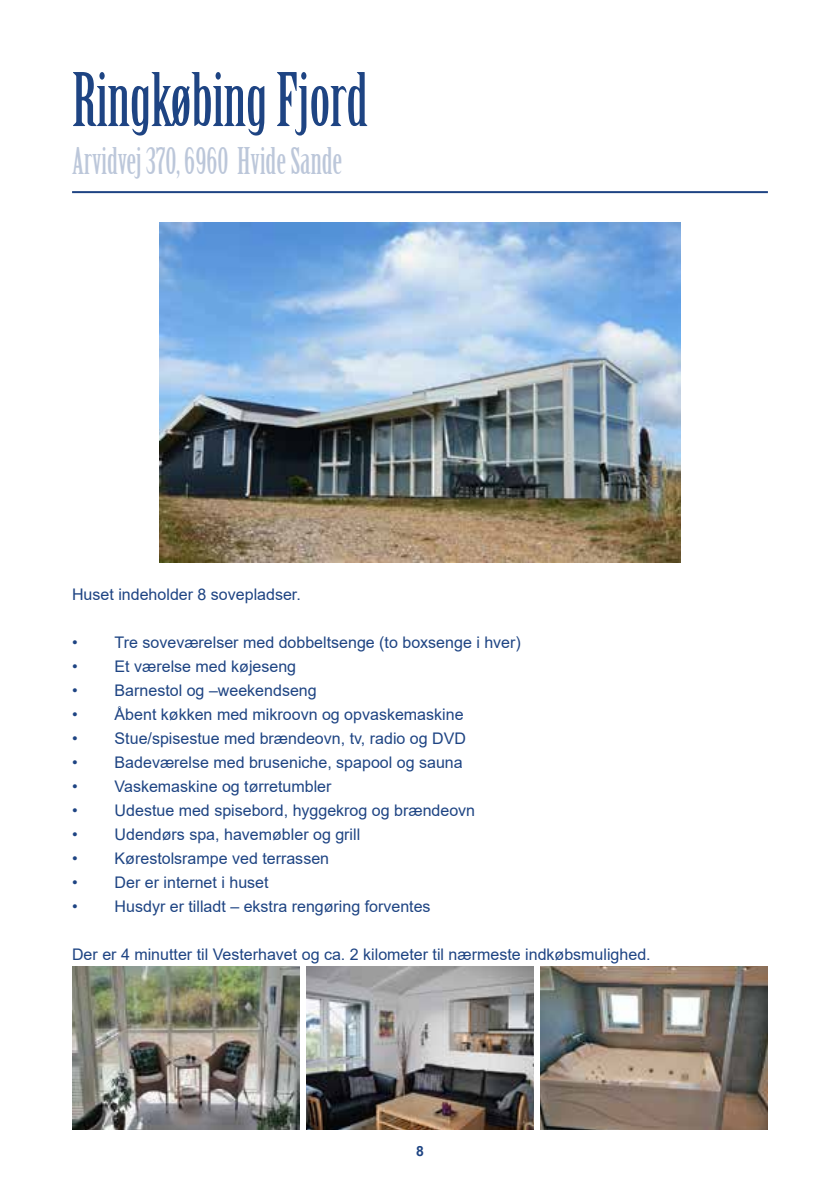
<style>
.page{position:relative;width:840px;height:1191px;background:#fff}
.page>*{position:absolute;margin:0;border:0;box-sizing:border-box;transform-origin:0 0}
.t1{font:72px "Birch Std";color:#1e4483}
.t2{font:36px "Birch Std";color:#bcc7da}
.t3{font:16px "Arial";color:#1e4483}
.t4{font:700 14px "Arial";color:#1e4483}
</style>
<div class="page">
<hr style="left:72px;top:191px;width:695px;height:2px;background:#1e4483">
<img style="left:72px;top:966px;width:227px;height:163px">
<img style="left:159px;top:222px;width:521px;height:340px">
<img style="left:540px;top:966px;width:227px;height:163px">
<img style="left:306px;top:966px;width:227px;height:163px">
<h1 class="t1" style="left:72px;top:59px;width:297px">Ringkøbing Fjord</h1>
<h2 class="t2" style="left:72px;top:141px;width:272px">Arvidvej 370, 6960 Hvide Sande</h2>
<p class="t3" style="left:72px;top:583px;width:230px">Huset indeholder 8 sovepladser.</p>
<p class="t3" style="left:72px;top:631px;width:450px">• Tre soveværelser med dobbeltsenge (to boxsenge i hver)</p>
<p class="t3" style="left:72px;top:655px;width:225px">• Et værelse med køjeseng</p>
<p class="t3" style="left:72px;top:679px;width:246px">• Barnestol og –weekendseng</p>
<p class="t3" style="left:72px;top:703px;width:393px">• Åbent køkken med mikroovn og opvaskemaskine</p>
<p class="t3" style="left:72px;top:727px;width:395px">• Stue/spisestue med brændeovn, tv, radio og DVD</p>
<p class="t3" style="left:72px;top:751px;width:392px">• Badeværelse med bruseniche, spapool og sauna</p>
<p class="t3" style="left:72px;top:775px;width:261px">• Vaskemaskine og tørretumbler</p>
<p class="t3" style="left:72px;top:799px;width:404px">• Udestue med spisebord, hyggekrog og brændeovn</p>
<p class="t3" style="left:72px;top:823px;width:289px">• Udendørs spa, havemøbler og grill</p>
<p class="t3" style="left:72px;top:847px;width:258px">• Kørestolsrampe ved terrassen</p>
<p class="t3" style="left:72px;top:871px;width:198px">• Der er internet i huset</p>
<p class="t3" style="left:72px;top:895px;width:360px">• Husdyr er tilladt – ekstra rengøring forventes</p>
<p class="t3" style="left:72px;top:943px;width:579px">Der er 4 minutter til Vesterhavet og ca. 2 kilometer til nærmeste indkøbsmulighed.</p>
<p class="t4" style="left:416px;top:1140px;width:9px">8</p>
</div>
